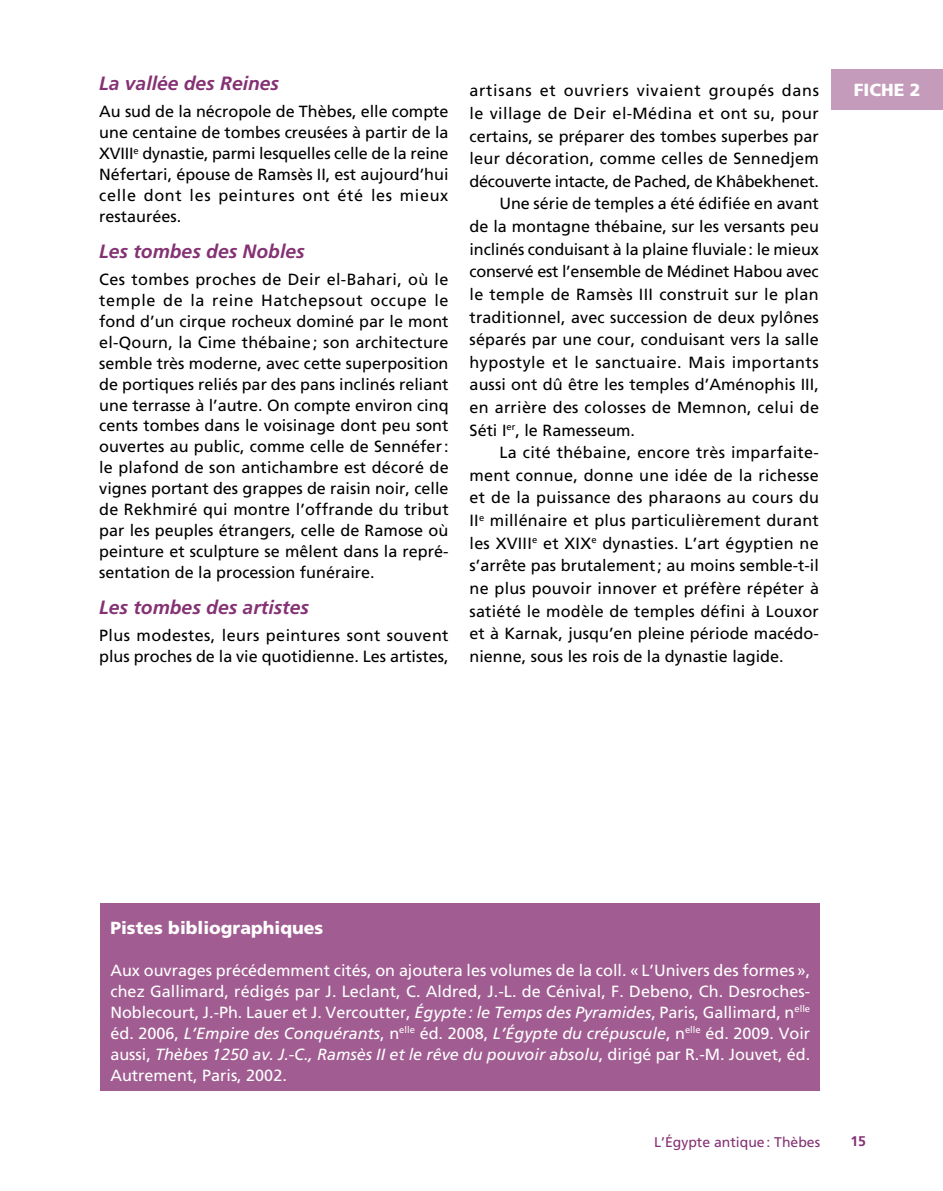
<style>
.page{position:relative;width:943px;height:1191px;background:#fff}
.page>*{position:absolute;margin:0;border:0;box-sizing:border-box;transform-origin:0 0}
.t1{font:italic 700 19.25px "Frutiger";color:#853274}
.t2{font:900 17.5px "Frutiger";color:#fff}
.t3{font:16.1px/21px "Frutiger";letter-spacing:.01em;color:#000;text-align:justify}
.t4{font:16.1px/21px "Frutiger";color:#fff;text-align:justify}
.t5{font:16.1px "Frutiger";letter-spacing:-.01em;color:#000}
.t6{font:16.1px "Frutiger";letter-spacing:-.015em;color:#000}
.t7{font:16.1px "Frutiger";letter-spacing:.03em;color:#000}
.t8{font:16.1px "Frutiger";letter-spacing:.04em;color:#000}
.t9{font:14px "Frutiger";color:#853274}
.t10{font:700 14px "Frutiger";color:#853274}
.s1{font-style:inherit}
.s2{font-style:italic}
</style>
<div class="page">
<div style="left:831px;top:69px;width:112px;height:40px;background:#c59bbb"></div>
<div style="left:100px;top:903px;width:720px;height:187px;background:#a15d91"></div>
<p class="t1" style="left:99px;top:72px;width:181px">La vallée des Reines</p>
<p class="t3" style="left:99px;top:101px;width:351px">Au sud de la nécropole de Thèbes, elle compte une centaine de tombes creusées à partir de la XVIII<sup>e</sup> dynastie, parmi lesquelles celle de la reine Néfertari, épouse de Ramsès II, est aujourd’hui celle dont les peintures ont été les mieux restaurées.</p>
<p class="t1" style="left:99px;top:240px;width:207px">Les tombes des Nobles</p>
<p class="t3" style="left:99px;top:269px;width:351px">Ces tombes proches de Deir el-Bahari, où le temple de la reine Hatchepsout occupe le fond d’un cirque rocheux dominé par le mont el-Qourn, la Cime thébaine ; son architecture semble très moderne, avec cette superposition de portiques reliés par des pans inclinés reliant une terrasse à l’autre. On compte environ cinq cents tombes dans le voisinage dont peu sont ouvertes au public, comme celle de Sennéfer: le plafond de son antichambre est décoré de vignes portant des grappes de raisin noir, celle de Rekhmiré qui montre l’offrande du tribut par les peuples étrangers, celle de Ramose où peinture et sculpture se mêlent dans la repré&shy;sentation de la procession funéraire.</p>
<p class="t1" style="left:99px;top:595px;width:211px">Les tombes des artistes</p>
<p class="t3" style="left:99px;top:624px;width:351px">Plus modestes, leurs peintures sont souvent plus proches de la vie quotidienne. Les artistes,</p>
<p class="t8" style="left:469px;top:81px;width:351px">artisans et ouvriers vivaient groupés dans</p>
<p class="t3" style="left:469px;top:103px;width:350px">le village de Deir el-Médina et ont su, pour</p>
<p class="t3" style="left:469px;top:125px;width:351px">certains, se préparer des tombes superbes par</p>
<p class="t3" style="left:469px;top:148px;width:351px">leur décoration, comme celles de Sennedjem</p>
<p class="t6" style="left:469px;top:172px;width:351px">découverte intacte, de Pached, de Khâbekhenet.</p>
<p class="t3" style="left:499px;top:193px;width:321px">Une série de temples a été édifiée en avant</p>
<p class="t3" style="left:469px;top:216px;width:351px">de la montagne thébaine, sur les versants peu</p>
<p class="t5" style="left:469px;top:240px;width:351px">inclinés conduisant à la plaine fluviale: le mieux</p>
<p class="t5" style="left:469px;top:262px;width:351px">conservé est l’ensemble de Médinet Habou avec</p>
<p class="t3" style="left:469px;top:284px;width:350px">le temple de Ramsès III construit sur le plan</p>
<p class="t3" style="left:469px;top:306px;width:351px">traditionnel, avec succession de deux pylônes</p>
<p class="t3" style="left:469px;top:329px;width:351px">séparés par une cour, conduisant vers la salle</p>
<p class="t7" style="left:469px;top:353px;width:350px">hypostyle et le sanctuaire. Mais importants</p>
<p class="t3" style="left:469px;top:374px;width:351px">aussi ont dû être les temples d’Aménophis III,</p>
<p class="t3" style="left:469px;top:397px;width:351px">en arrière des colosses de Memnon, celui de</p>
<p class="t3" style="left:469px;top:419px;width:167px">Séti I<sup>er</sup>, le Ramesseum.</p>
<p class="t3" style="left:499px;top:442px;width:321px">La cité thébaine, encore très imparfaite-</p>
<p class="t3" style="left:469px;top:464px;width:351px">ment connue, donne une idée de la richesse</p>
<p class="t3" style="left:469px;top:487px;width:351px">et de la puissance des pharaons au cours du</p>
<p class="t3" style="left:469px;top:510px;width:351px">II<sup>e</sup> millénaire et plus particulièrement durant</p>
<p class="t3" style="left:469px;top:532px;width:351px">les XVIII<sup>e</sup> et XIX<sup>e</sup> dynasties. L’art égyptien ne</p>
<p class="t3" style="left:469px;top:555px;width:351px">s’arrête pas brutalement; au moins semble-t-il</p>
<p class="t3" style="left:469px;top:577px;width:351px">ne plus pouvoir innover et préfère répéter à</p>
<p class="t3" style="left:469px;top:600px;width:351px">satiété le modèle de temples défini à Louxor</p>
<p class="t3" style="left:469px;top:623px;width:351px">et à Karnak, jusqu’en pleine période macédo-</p>
<p class="t3" style="left:469px;top:645px;width:315px">nienne, sous les rois de la dynastie lagide.</p>
<p class="t2" style="left:853px;top:79px;width:68px">FICHE 2</p>
<p class="t2" style="left:110px;top:917px;width:214px">Pistes bibliographiques</p>
<p class="t4" style="left:110px;top:959px;width:701px">Aux ouvrages précédemment cités, on ajoutera les volumes de la coll. «L’Univers des formes», chez Gallimard, rédigés par <span class="s1">J</span>. Leclant, <span class="s1">C</span>. Aldred, <span class="s1">J</span>.-<span class="s1">L</span>. de Cénival, <span class="s1">F</span>. Debeno, Ch. Desroches-Noblecourt, J.-Ph. Lauer et <span class="s1">J</span>. Vercoutter, <span class="s2">Égypte: le Temps des Pyramides</span>, Paris, Gallimard, n<sup>elle </sup>éd. 2006, <span class="s2">L’Empire des Conquérants</span>, n<sup>elle</sup> éd. 2008, <span class="s2">L’Égypte du crépuscule</span>, n<sup>elle</sup> éd. 2009. Voir aussi, <span class="s2">Thèbes 1250 av. J.-C., Ramsès II et le rêve du pouvoir absolu</span>, dirigé par R.-M. Jouvet, éd.<br>Autrement, Paris, 2002.</p>
<p class="t9" style="left:654px;top:1133px;width:167px">L’Égypte antique: Thèbes</p>
<p class="t10" style="left:850px;top:1133px;width:17px">15</p>
</div>
